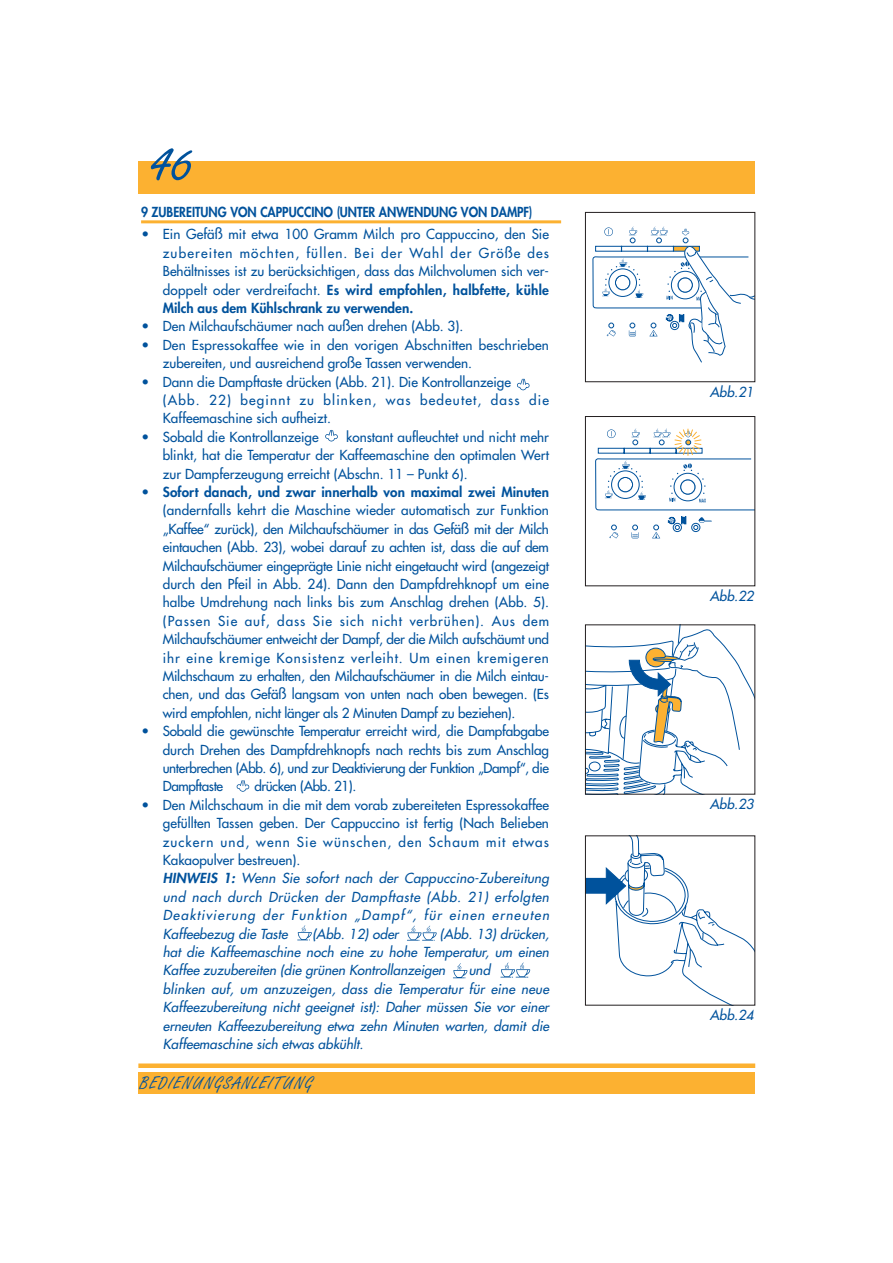
<style>
.page{position:relative;width:893px;height:1263px;background:#fff}
.page>*{position:absolute;margin:0;border:0;box-sizing:border-box;transform-origin:0 0}
.t1{font:60px "Freestyle Script";color:#00529c}
.t2{font:18px "Freestyle Script";letter-spacing:.065em;color:#00529c}
.t3{font:13.5px/18.5px "Futura";color:#00529c;text-align:justify}
.t4{font:italic 13.5px/18.5px "Futura";color:#00529c;text-align:justify}
.t5{font:800 13.5px "Futura";color:#00529c;scale:.9 1}
.t6{font:13.5px "Futura";letter-spacing:-.03em;color:#00529c}
.s1{font-weight:800}
.s2{font-weight:800;font-style:italic}
.s3{font-style:italic}
</style>
<div class="page">
<div style="left:138px;top:1072px;width:617px;height:21px;background:#fcb131"></div>
<div style="left:138px;top:161px;width:617px;height:33px;background:#fcb131"></div>
<hr style="left:138px;top:1064px;width:617px;height:4px;background:#fcb131">
<hr style="left:141px;top:220px;width:420px;height:3px;background:#fcb131">
<svg style="left:592px;top:227px;width:161px;height:135px"></svg>
<div style="left:585px;top:212px;width:170px;height:170px;border:1px solid #231f20"></div>
<svg style="left:595px;top:429px;width:158px;height:109px"></svg>
<div style="left:585px;top:416px;width:170px;height:170px;border:1px solid #231f20"></div>
<svg style="left:587px;top:626px;width:166px;height:167px"></svg>
<div style="left:585px;top:624px;width:170px;height:171px;border:1px solid #231f20"></div>
<svg style="left:587px;top:837px;width:166px;height:167px"></svg>
<svg style="left:297px;top:926px;width:15px;height:14px"></svg>
<svg style="left:407px;top:926px;width:29px;height:15px"></svg>
<svg style="left:325px;top:430px;width:13px;height:11px"></svg>
<svg style="left:517px;top:379px;width:12px;height:11px"></svg>
<svg style="left:500px;top:963px;width:30px;height:15px"></svg>
<svg style="left:453px;top:963px;width:14px;height:15px"></svg>
<svg style="left:237px;top:780px;width:12px;height:12px"></svg>
<h1 class="t1" style="left:150px;top:142px;width:44px">46</h1>
<p class="t5" style="left:141px;top:205px;width:436px">9 ZUBEREITUNG VON CAPPUCCINO (UNTER ANWENDUNG VON DAMPF)</p>
<p class="t3" style="left:163px;top:226px;width:388px;text-indent:-21px">• Ein Gefäß mit etwa 100 Gramm Milch pro Cappuccino, den Sie zubereiten möchten, füllen. Bei der Wahl der Größe des Behältnisses ist zu berücksichtigen, dass das Milchvolumen sich ver&shy;doppelt oder verdreifacht. <span class="s1">Es wird empfohlen, halbfette, kühle Milch aus dem Kühlschrank zu verwenden.</span></p>
<p class="t3" style="left:141px;top:318px;width:323px">• Den Milchaufschäumer nach außen drehen (Abb. 3).</p>
<p class="t3" style="left:163px;top:337px;width:388px;text-indent:-21px">• Den Espressokaffee wie in den vorigen Abschnitten beschrieben zubereiten, und ausreichend große Tassen verwenden.</p>
<p class="t3" style="left:163px;top:373px;width:388px;text-align:left;text-indent:-21px">• Dann die Dampftaste drücken (Abb. 21). Die Kontrollanzeige (Abb. 22) beginnt zu blinken, was bedeutet, dass die<br>Kaffeemaschine sich aufheizt.</p>
<p class="t3" style="left:141px;top:429px;width:179px">• Sobald die Kontrollanzeige</p>
<p class="t3" style="left:163px;top:429px;width:388px;text-indent:183px">konstant aufleuchtet und nicht mehr blinkt, hat die Temperatur der Kaffeemaschine den optimalen Wert zur Dampferzeugung erreicht (Abschn. 11 – Punkt 6).</p>
<p class="t3" style="left:163px;top:484px;width:388px;text-indent:-21px">• <span class="s1">Sofort danach, und zwar innerhalb von maximal zwei Minuten </span>(andernfalls kehrt die Maschine wieder automatisch zur Funktion „Kaffee“ zurück), den Milchaufschäumer in das Gefäß mit der Milch eintauchen (Abb. 23), wobei darauf zu achten ist, dass die auf dem Milchaufschäumer eingeprägte Linie nicht eingetaucht wird (angezeigt durch den Pfeil in Abb. 24). Dann den Dampfdrehknopf um eine halbe Umdrehung nach links bis zum Anschlag drehen (Abb. 5). (Passen Sie auf, dass Sie sich nicht verbrühen). Aus dem Milchaufschäumer entweicht der Dampf, der die Milch aufschäumt und ihr eine kremige Konsistenz verleiht. Um einen kremigeren Milchschaum zu erhalten, den Milchaufschäumer in die Milch eintau&shy;chen, und das Gefäß langsam von unten nach oben bewegen. (Es wird empfohlen, nicht länger als 2 Minuten Dampf zu beziehen).</p>
<p class="t3" style="left:163px;top:723px;width:388px;text-indent:-21px">• Sobald die gewünschte Temperatur erreicht wird, die Dampfabgabe durch Drehen des Dampfdrehknopfs nach rechts bis zum Anschlag unterbrechen (Abb. 6), und zur Deaktivierung der Funktion „Dampf“, die Dampftaste</p>
<p class="t6" style="left:254px;top:780px;width:103px">drücken (Abb. 21).</p>
<p class="t3" style="left:163px;top:797px;width:388px;text-align:left;text-indent:-21px">• Den Milchschaum in die mit dem vorab zubereiteten Espressokaffee gefüllten Tassen geben. Der Cappuccino ist fertig (Nach Belieben zuckern und, wenn Sie wünschen, den Schaum mit etwas Kakaopulver bestreuen).<br><span class="s2">HINWEIS 1:</span> <span class="s3">Wenn Sie sofort nach der Cappuccino-Zubereitung und nach durch Drücken der Dampftaste (Abb. 21) erfolgten Deaktivierung der Funktion „Dampf“, für einen erneuten Kaffeebezug die Taste</span></p>
<p class="t4" style="left:163px;top:925px;width:388px;text-indent:277px">(Abb. 13) drücken, hat die Kaffeemaschine noch eine zu hohe Temperatur, um einen Kaffee zuzubereiten (die grünen Kontrollanzeigen</p>
<p class="t4" style="left:312px;top:925px;width:88px">(Abb. 12) oder</p>
<p class="t4" style="left:163px;top:962px;width:388px;text-align:left;text-indent:306px">und<br>blinken auf, um anzuzeigen, dass die Temperatur für eine neue Kaffeezubereitung nicht geeignet ist): Daher müssen Sie vor einer erneuten Kaffeezubereitung etwa zehn Minuten warten, damit die Kaffeemaschine sich etwas abkühlt.</p>
<h2 class="t2" style="left:140px;top:1077px;width:174px">BEDIENUNGSANLEITUNG</h2>
<p class="t4" style="left:709px;top:384px;width:46px">Abb.21</p>
<p class="t4" style="left:709px;top:588px;width:46px">Abb.22</p>
<p class="t4" style="left:709px;top:796px;width:46px">Abb.23</p>
<p class="t4" style="left:709px;top:1007px;width:46px">Abb.24</p>
</div>
